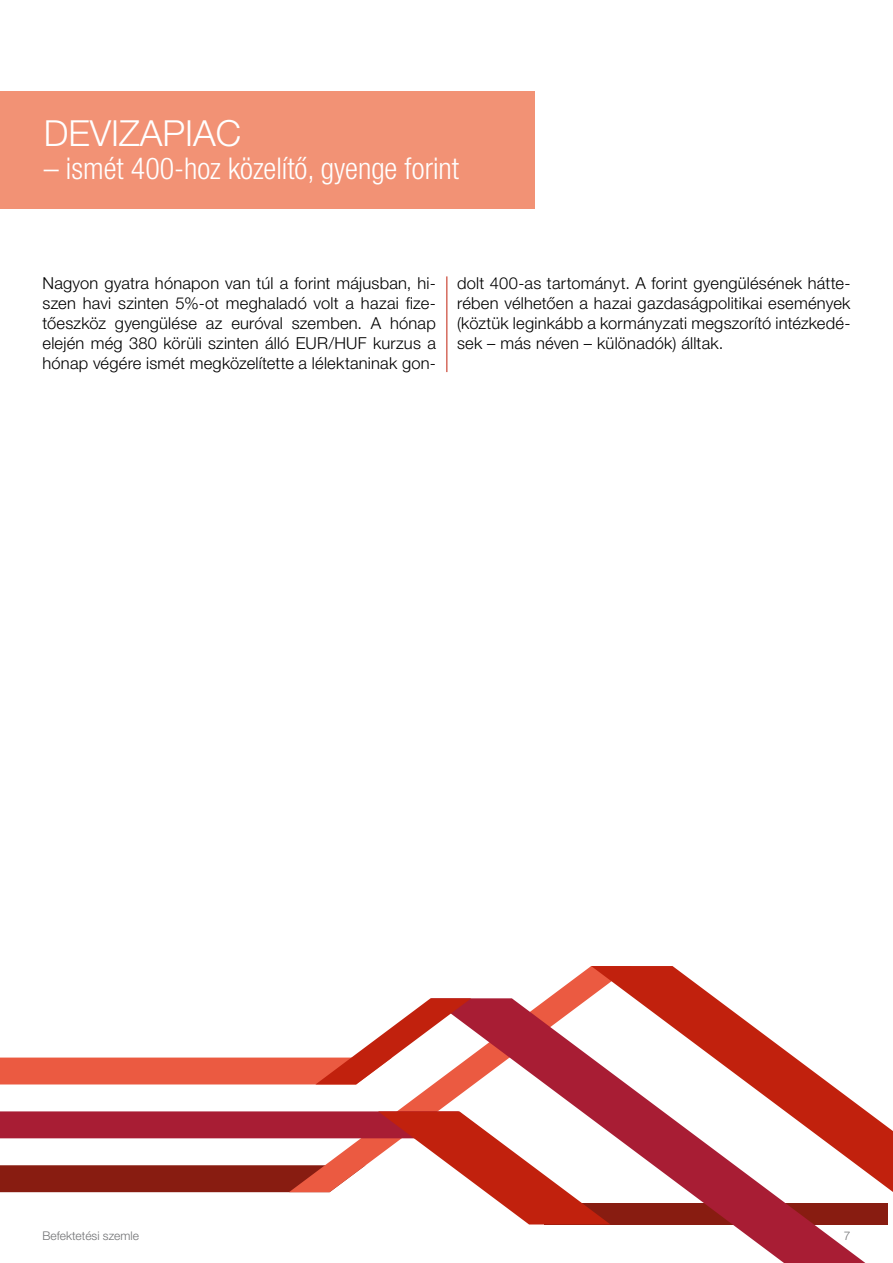
<style>
.page{position:relative;width:893px;height:1263px;background:#fff}
.page>*{position:absolute;margin:0;border:0;box-sizing:border-box;transform-origin:0 0}
.t1{font:300 36px "Helvetica Neue LT Pro";color:#fff}
.t2{font:300 condensed 30px "Helvetica Neue LT Pro";color:#fff}
.t3{font:300 16.5px/19.8px "Helvetica Neue LT Pro";letter-spacing:.01em;color:#000;text-align:justify}
.t4{font:300 12px "Helvetica Neue LT Pro";color:#707173}
</style>
<div class="page">
<div style="left:544px;top:1203px;width:343px;height:21px;background:#881c11"></div>
<svg style="left:289px;top:966px;width:302px;height:145px"></svg>
<svg style="left:430px;top:998px;width:435px;height:265px"></svg>
<svg style="left:591px;top:966px;width:302px;height:226px"></svg>
<svg style="left:0;top:998px;width:471px;height:86px"></svg>
<svg style="left:0;top:1111px;width:610px;height:113px"></svg>
<hr style="left:446px;top:276px;width:1px;height:96px;background:#c1210d">
<div style="left:0;top:91px;width:534px;height:117px;background:#f29275"></div>
<h1 class="t1" style="left:44px;top:111px;width:199px">DEVIZAPIAC</h1>
<h2 class="t2" style="left:44px;top:151px;width:417px">– ismét 400-hoz közelítő, gyenge forint</h2>
<p class="t3" style="left:43px;top:273px;width:395px">Nagyon gyatra hónapon van túl a forint májusban, hi&shy;szen havi szinten 5%-ot meghaladó volt a hazai fize&shy;tőeszköz gyengülése az euróval szemben. A hónap elején még 380 körüli szinten álló EUR/HUF kurzus a hónap végére ismét megközelítette a lélektaninak gon-</p>
<p class="t3" style="left:457px;top:273px;width:395px">dolt 400-as tartományt. A forint gyengülésének hátte&shy;rében vélhetően a hazai gazdaságpolitikai események (köztük leginkább a kormányzati megszorító intézkedé&shy;sek – más néven – különadók) álltak.</p>
<p class="t4" style="left:43px;top:1228px;width:98px">Befektetési szemle</p>
<p class="t4" style="left:844px;top:1228px;width:8px">7</p>
</div>
